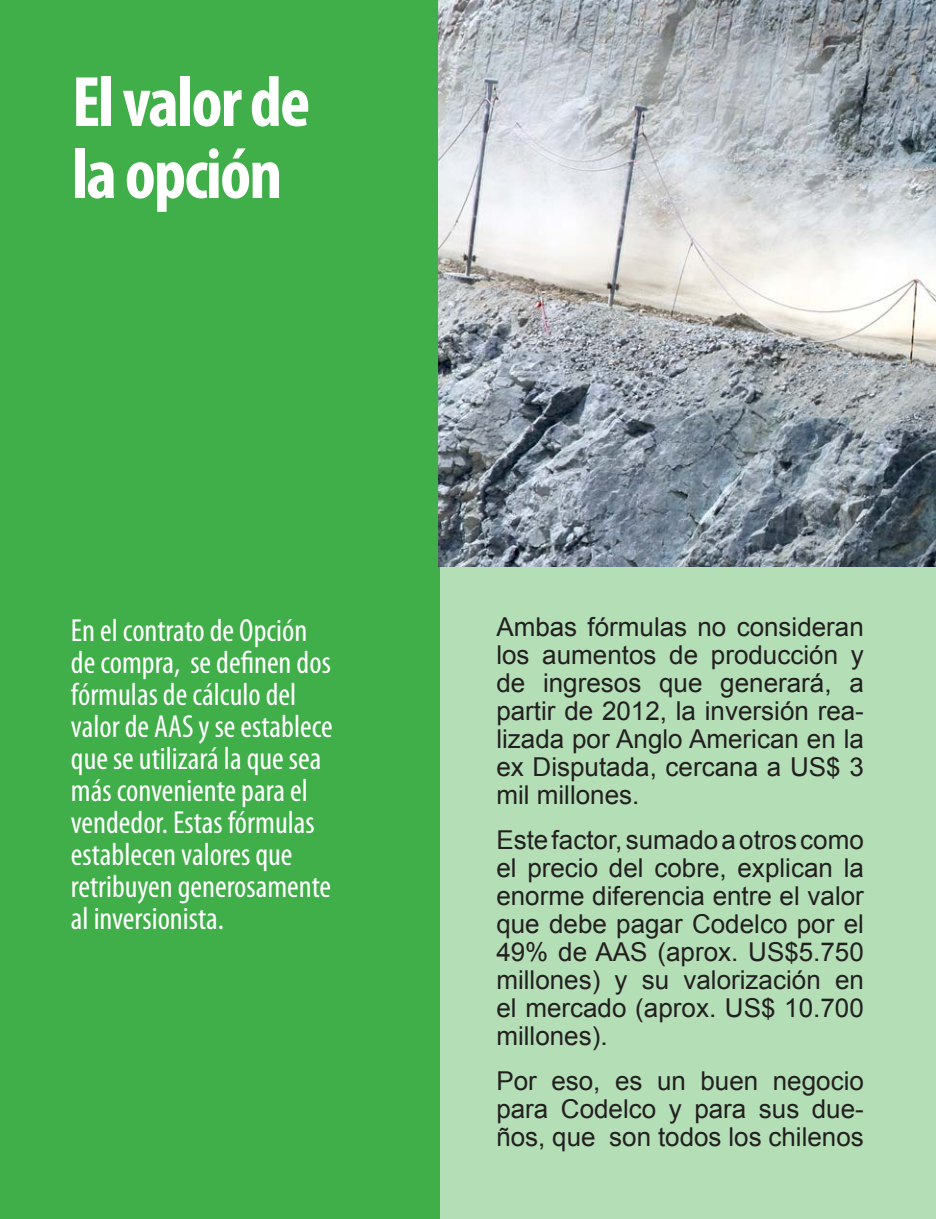
<style>
.page{position:relative;width:936px;height:1219px;background:#fff}
.page>*{position:absolute;margin:0;border:0;box-sizing:border-box;transform-origin:0 0}
.t1{font:700 condensed 72px/72px "Myriad Pro";letter-spacing:-.025em;color:#fff}
.t2{font:condensed 32px/32px "Myriad Pro";color:#fff}
.t3{font:26px/28px "Arial";color:#231f20;text-align:justify}
</style>
<div class="page">
<div style="left:0;top:0;width:935px;height:1219px;background:#b3deb6"></div>
<div style="left:0;top:0;width:439px;height:1219px;background:#40ae49"></div>
<img style="left:438px;top:0;width:497px;height:567px">
<p class="t1" style="left:72px;top:65px;width:240px">El valor de la opción</p>
<p class="t2" style="left:71px;top:614px;width:263px">En el contrato de Opción de compra, se definen dos fórmulas de cálculo del valor de AAS y se establece que se utilizará la que sea más conveniente para el vendedor. Estas fórmulas establecen valores que retribuyen generosamente al inversionista.</p>
<p class="t3" style="left:496px;top:613px;width:369px">Ambas fórmulas no consideran los aumentos de producción y de ingresos que generará, a partir de 2012, la inversión rea&shy;lizada por Anglo American en la ex Disputada, cercana a US$ 3 mil millones.</p>
<p class="t3" style="left:496px;top:826px;width:369px">Este factor, sumado a otros como el precio del cobre, explican la enorme diferencia entre el valor que debe pagar Codelco por el 49% de AAS (aprox. US$5.750 millones) y su valorización en el mercado (aprox. US$ 10.700 millones).</p>
<p class="t3" style="left:496px;top:1067px;width:369px">Por eso, es un buen negocio para Codelco y para sus due&shy;ños, que son todos los chilenos</p>
</div>
